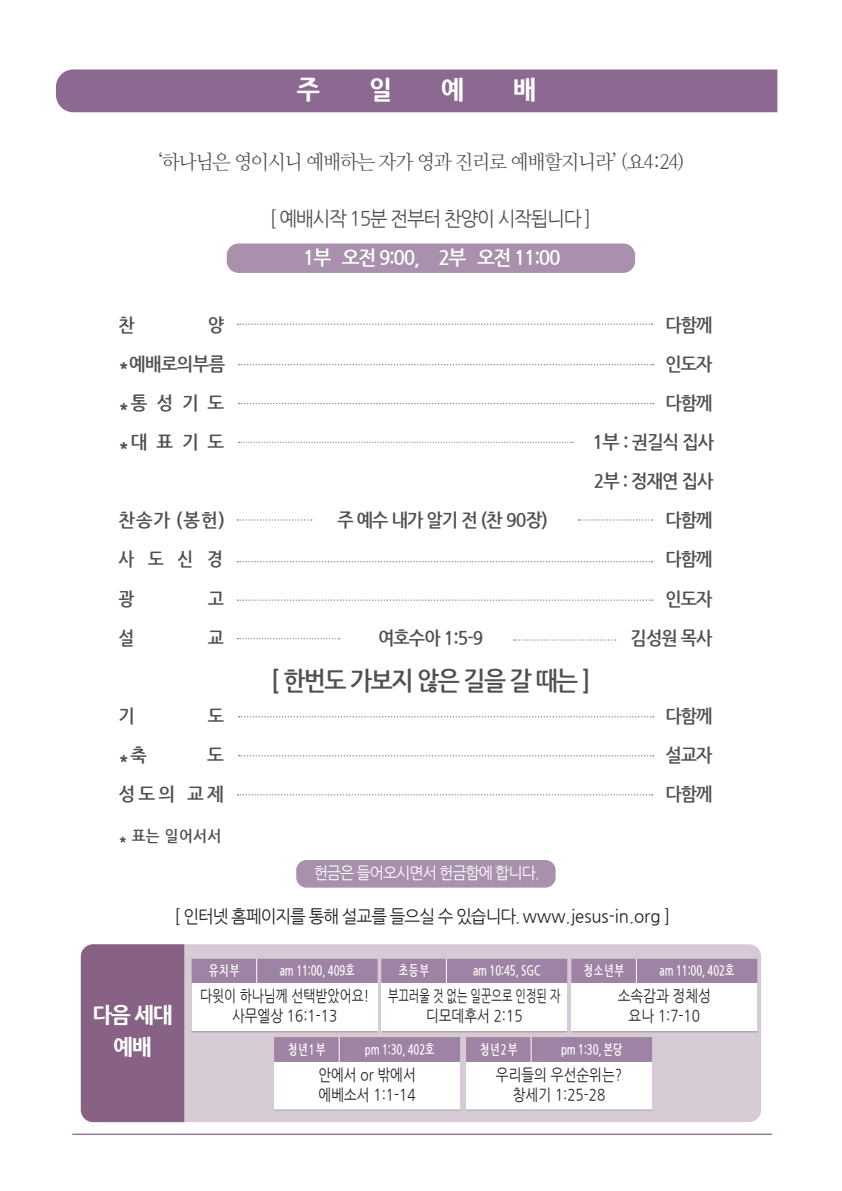
<style>
.page{position:relative;width:842px;height:1191px;background:#fff}
.page>*{position:absolute;margin:0;border:0;box-sizing:border-box;transform-origin:0 0}
.t1{font:700 26px "Nanum Gothic";letter-spacing:-.06em;color:#4e4f50;scale:.9 1}
.t2{font:800 26px "Nanum Gothic";color:#fff;scale:.95 1}
.t3{font:800 22px "Nanum Gothic";color:#fff;scale:.95 1}
.t4{font:20px "Nanum Myeongjo";letter-spacing:-.06em;color:#4b4c4d;scale:.95 1}
.t5{font:20px "Nanum Gothic";letter-spacing:-.07em;color:#4e4f50;scale:.95 1}
.t6{font:700 20px "Nanum Gothic";letter-spacing:-.07em;color:#fff;scale:.95 1}
.t7{font:700 18.6px "Nanum Gothic";letter-spacing:-.05em;color:#4e4f50;scale:.93 1}
.t8{font:700 18.6px "Nanum Gothic";letter-spacing:-.05em;color:#4e4f50;scale:.95 1}
.t9{font:700 18.6px "Nanum Gothic";letter-spacing:-.05em;color:#4e4f50;scale:.94 1}
.t10{font:700 18.6px "Nanum Gothic";letter-spacing:-.05em;color:#4e4f50}
.t11{font:700 18.6px "Nanum Gothic";letter-spacing:-.05em;color:#4e4f50;scale:.9 1}
.t12{font:700 18.6px "Nanum Gothic";letter-spacing:-.05em;color:#4e4f50;scale:.96 1}
.t13{font:700 18.6px "Nanum Gothic";letter-spacing:-.05em;color:#4e4f50;scale:.92 1}
.t14{font:17.6px "Nanum Gothic";letter-spacing:-.06em;color:#231f20;scale:.95 1}
.t15{font:16px "Nanum Gothic";color:#231f20;scale:.85 1}
.t16{font:16px "Nanum Gothic";letter-spacing:-.07em;color:#fff;scale:.95 1}
.t17{font:16px "Nanum Gothic";color:#231f20;scale:.7 1}
.t18{font:16px "Nanum Gothic";color:#231f20;scale:.8 1}
.t19{font:700 15.6px "Nanum Gothic";letter-spacing:.035em;color:#4e4f50;scale:.93 1}
.t20{font:700 14px "Nanum Gothic";letter-spacing:-.01em;color:#fff;scale:.7 1}
.s1{color:#3e3c2b}
</style>
<div class="page">
<div style="left:56px;top:69px;width:721px;height:43px;background:#8b6991"></div>
<div style="left:227px;top:243px;width:408px;height:30px;background:#a991ae;border-radius:12px"></div>
<div style="left:296px;top:860px;width:260px;height:27px;background:#a991ae;border-radius:10px"></div>
<hr style="left:72px;top:1133px;width:700px;height:2px;background:#95769a">
<svg style="left:238px;top:323px;width:415px;height:2px"></svg>
<svg style="left:239px;top:364px;width:415px;height:1px"></svg>
<svg style="left:239px;top:403px;width:415px;height:1px"></svg>
<svg style="left:239px;top:442px;width:334px;height:1px"></svg>
<svg style="left:238px;top:519px;width:74px;height:1px"></svg>
<svg style="left:578px;top:519px;width:75px;height:1px"></svg>
<svg style="left:239px;top:755px;width:415px;height:1px"></svg>
<div style="left:81px;top:944px;width:680px;height:178px;background:#d6cad5;border-radius:12px"></div>
<div style="left:81px;top:944px;width:103px;height:178px;background:#876284"></div>
<svg style="left:238px;top:794px;width:415px;height:1px"></svg>
<svg style="left:238px;top:561px;width:415px;height:1px"></svg>
<svg style="left:514px;top:639px;width:102px;height:1px"></svg>
<svg style="left:238px;top:599px;width:415px;height:2px"></svg>
<svg style="left:237px;top:638px;width:102px;height:1px"></svg>
<svg style="left:239px;top:716px;width:415px;height:1px"></svg>
<div style="left:192px;top:983px;width:186px;height:48px;background:#fff"></div>
<hr style="left:192px;top:1031px;width:65px;height:1px;background:#8a8c8f">
<hr style="left:257px;top:1031px;width:121px;height:1px;background:#8a8c8f">
<div style="left:381px;top:983px;width:186px;height:48px;background:#fff"></div>
<hr style="left:381px;top:1031px;width:65px;height:1px;background:#8a8c8f">
<hr style="left:446px;top:1031px;width:121px;height:1px;background:#8a8c8f">
<div style="left:571px;top:983px;width:186px;height:48px;background:#fff"></div>
<hr style="left:571px;top:1031px;width:65px;height:1px;background:#8a8c8f">
<hr style="left:636px;top:1031px;width:121px;height:1px;background:#8a8c8f">
<div style="left:192px;top:958px;width:565px;height:25px;background:#9e83a4"></div>
<div style="left:274px;top:1062px;width:186px;height:48px;background:#fff"></div>
<hr style="left:274px;top:1109px;width:65px;height:1px;background:#8a8c8f">
<hr style="left:339px;top:1109px;width:121px;height:1px;background:#8a8c8f">
<div style="left:274px;top:1037px;width:186px;height:25px;background:#9e83a4"></div>
<div style="left:466px;top:1062px;width:186px;height:48px;background:#fff"></div>
<hr style="left:466px;top:1109px;width:65px;height:1px;background:#8a8c8f">
<hr style="left:531px;top:1109px;width:121px;height:1px;background:#8a8c8f">
<div style="left:466px;top:1037px;width:186px;height:25px;background:#9e83a4"></div>
<p class="t2" style="left:297px;top:75px;width:26px">주</p>
<p class="t2" style="left:369px;top:75px;width:26px">일</p>
<p class="t2" style="left:441px;top:75px;width:26px">예</p>
<p class="t2" style="left:513px;top:75px;width:26px">배</p>
<p class="t4" style="left:157px;top:150px;width:556px">‘하나님은 영이시니 예배하는 자가 영과 진리로 예배할지니라’ (요4:24<span class="s1">)</span></p>
<p class="t5" style="left:270px;top:209px;width:340px">[ 예배시작 15분 전부터 찬양이 시작됩니다 ]</p>
<p class="t6" style="left:303px;top:248px;width:272px">1부 오전 9:00, 2부 오전 11:00</p>
<p class="t7" style="left:119px;top:315px;width:19px">찬</p>
<p class="t7" style="left:208px;top:315px;width:19px">양</p>
<p class="t7" style="left:665px;top:315px;width:52px">다함께</p>
<p class="t9" style="left:119px;top:355px;width:115px">* 예배로의부름</p>
<p class="t7" style="left:665px;top:355px;width:52px">인도자</p>
<p class="t8" style="left:119px;top:394px;width:113px">* 통성기도</p>
<p class="t7" style="left:665px;top:394px;width:52px">다함께</p>
<p class="t8" style="left:119px;top:433px;width:113px">* 대표기도</p>
<p class="t10" style="left:592px;top:433px;width:123px">1부 : 권길식 집사</p>
<p class="t7" style="left:594px;top:472px;width:130px">2부 : 정재연 집사</p>
<p class="t8" style="left:119px;top:511px;width:114px">찬송가 (봉헌)</p>
<p class="t7" style="left:337px;top:511px;width:228px">주 예수 내가 알기 전 (찬 90장)</p>
<p class="t7" style="left:665px;top:511px;width:52px">다함께</p>
<p class="t11" style="left:119px;top:550px;width:117px">사도신경</p>
<p class="t7" style="left:665px;top:550px;width:52px">다함께</p>
<p class="t11" style="left:119px;top:589px;width:19px">광</p>
<p class="t13" style="left:208px;top:589px;width:19px">고</p>
<p class="t7" style="left:665px;top:589px;width:52px">인도자</p>
<p class="t11" style="left:119px;top:628px;width:19px">설</p>
<p class="t13" style="left:208px;top:628px;width:19px">교</p>
<p class="t7" style="left:378px;top:628px;width:115px">여호수아 1:5-9</p>
<p class="t7" style="left:631px;top:628px;width:90px">김성원 목사</p>
<p class="t1" style="left:271px;top:667px;width:356px">[한번도 가보지않은길을갈 때는 ]</p>
<p class="t7" style="left:119px;top:707px;width:19px">기</p>
<p class="t7" style="left:208px;top:707px;width:19px">도</p>
<p class="t7" style="left:665px;top:707px;width:52px">다함께</p>
<p class="t9" style="left:119px;top:748px;width:32px">* 축</p>
<p class="t12" style="left:207px;top:746px;width:19px">도</p>
<p class="t7" style="left:665px;top:746px;width:52px">설교자</p>
<p class="t12" style="left:119px;top:785px;width:111px">성도의 교제</p>
<p class="t7" style="left:665px;top:785px;width:52px">다함께</p>
<p class="t19" style="left:119px;top:828px;width:112px">* 표는 일어서서</p>
<p class="t16" style="left:314px;top:865px;width:239px">헌금은 들어오시면서 헌금함에 합니다.</p>
<p class="t14" style="left:175px;top:908px;width:523px">[ 인터넷 홈페이지를 통해 설교를 들으실 수 있습니다. www.jesus-in.org ]</p>
<p class="t3" style="left:92px;top:1003px;width:86px">다음 세대</p>
<p class="t3" style="left:113px;top:1035px;width:42px">예배</p>
<p class="t20" style="left:209px;top:964px;width:44px">유치부</p>
<p class="t20" style="left:280px;top:964px;width:108px">am 11:00, 409호</p>
<p class="t18" style="left:200px;top:988px;width:213px">다윗이 하나님께 선택받았어요!</p>
<p class="t15" style="left:232px;top:1008px;width:125px">사무엘상 16:1-13</p>
<p class="t20" style="left:399px;top:964px;width:44px">초등부</p>
<p class="t20" style="left:473px;top:964px;width:98px">am 10:45, SGC</p>
<p class="t17" style="left:388px;top:988px;width:248px">부끄러울 것 없는 일꾼으로 인정된 자</p>
<p class="t15" style="left:426px;top:1008px;width:115px">디모데후서 2:15</p>
<p class="t20" style="left:584px;top:964px;width:59px">청소년부</p>
<p class="t20" style="left:659px;top:964px;width:108px">am 11:00, 402호</p>
<p class="t15" style="left:618px;top:988px;width:111px">소속감과 정체성</p>
<p class="t15" style="left:629px;top:1008px;width:85px">요나 1:7-10</p>
<p class="t20" style="left:288px;top:1042px;width:55px">청년1부</p>
<p class="t20" style="left:365px;top:1042px;width:101px">pm 1:30, 402호</p>
<p class="t15" style="left:318px;top:1066px;width:116px">안에서 or 밖에서</p>
<p class="t15" style="left:319px;top:1086px;width:116px">에베소서 1:1-14</p>
<p class="t20" style="left:480px;top:1042px;width:55px">청년2부</p>
<p class="t20" style="left:561px;top:1042px;width:89px">pm 1:30, 본당</p>
<p class="t15" style="left:496px;top:1066px;width:150px">우리들의 우선순위는?</p>
<p class="t15" style="left:513px;top:1086px;width:110px">창세기 1:25-28</p>
</div>
